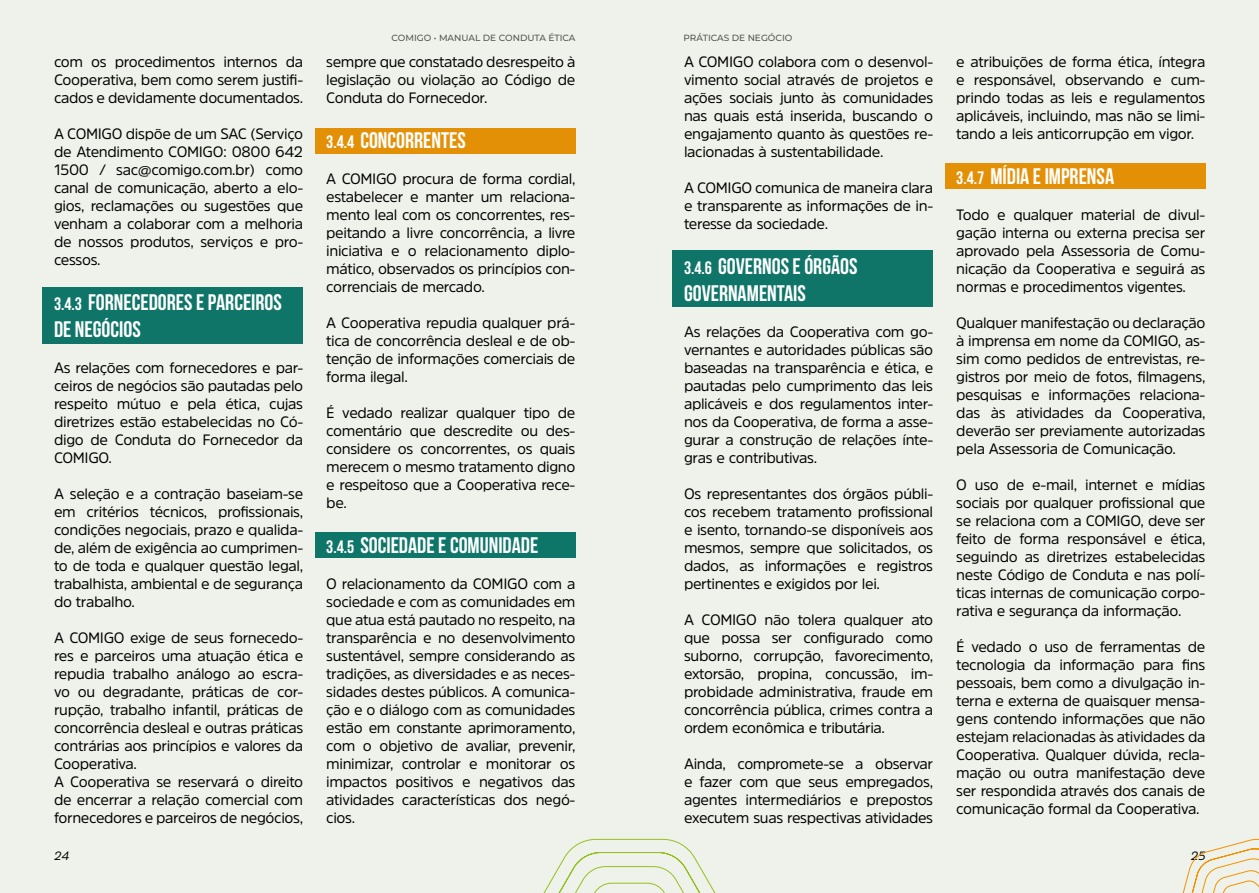
<style>
.page{position:relative;width:1259px;height:893px;background:#eff2ea}
.page>*{position:absolute;margin:0;border:0;box-sizing:border-box;transform-origin:0 0}
.t1{font:700 22.5px/27px "Bebas Neue";color:#fff}
.t2{font:15px/18px "Amsi Pro";letter-spacing:-.025em;color:#000;text-align:justify}
.t3{font:italic 12px "Amsi Pro";color:#000}
.t4{font:500 9px "Montserrat";color:#585856}
.s1{font-size:18px}
</style>
<div class="page">
<svg style="left:543px;top:839px;width:173px;height:54px"></svg>
<div style="left:43px;top:287px;width:260px;height:56px;background:#0f7568"></div>
<div style="left:315px;top:128px;width:260px;height:25px;background:#e49006"></div>
<div style="left:315px;top:532px;width:260px;height:26px;background:#0e7569"></div>
<div style="left:672px;top:251px;width:261px;height:56px;background:#0f7568"></div>
<div style="left:944px;top:163px;width:261px;height:25px;background:#e49006"></div>
<svg style="left:1182px;top:838px;width:77px;height:55px"></svg>
<p class="t2" style="left:54px;top:52px;width:251px">com os procedimentos internos da Cooperativa, bem como serem justifi&shy;cados e devidamente documentados.</p>
<p class="t2" style="left:54px;top:124px;width:251px">A COMIGO dispõe de um SAC (Serviço de Atendimento COMIGO: 0800 642<br>1500 / sac@comigo.com.br) como canal de comunicação, aberto a elo&shy;gios, reclamações ou sugestões que venham a colaborar com a melhoria de nossos produtos, serviços e pro&shy;cessos.</p>
<h1 class="t1" style="left:54px;top:288px;width:229px"><span class="s1">3.4.3</span> FORNECEDORES E PARCEIROS<br>DE NEGÓCIOS</h1>
<p class="t2" style="left:54px;top:358px;width:251px">As relações com fornecedores e par&shy;ceiros de negócios são pautadas pelo respeito mútuo e pela ética, cujas diretrizes estão estabelecidas no Có&shy;digo de Conduta do Fornecedor da COMIGO.</p>
<p class="t2" style="left:54px;top:484px;width:251px">A seleção e a contração baseiam-se em critérios técnicos, profissionais, condições negociais, prazo e qualida&shy;de, além de exigência ao cumprimen&shy;to de toda e qualquer questão legal, trabalhista, ambiental e de segurança do trabalho.</p>
<p class="t2" style="left:54px;top:628px;width:251px;text-align:left">A COMIGO exige de seus fornecedo&shy;res e parceiros uma atuação ética e repudia trabalho análogo ao escra&shy;vo ou degradante, práticas de cor&shy;rupção, trabalho infantil, práticas de concorrência desleal e outras práticas contrárias aos princípios e valores da Cooperativa.<br>A Cooperativa se reservará o direito de encerrar a relação comercial com fornecedores e parceiros de negócios,</p>
<p class="t4" style="left:391px;top:32px;width:185px">COMIGO • MANUAL DE CONDUTA ÉTICA</p>
<p class="t2" style="left:326px;top:52px;width:251px">sempre que constatado desrespeito à legislação ou violação ao Código de Conduta do Fornecedor.</p>
<h1 class="t1" style="left:326px;top:126px;width:141px"><span class="s1">3.4.4</span> CONCORRENTES</h1>
<p class="t2" style="left:326px;top:169px;width:251px">A COMIGO procura de forma cordial, estabelecer e manter um relaciona&shy;mento leal com os concorrentes, res&shy;peitando a livre concorrência, a livre iniciativa e o relacionamento diplo&shy;mático, observados os princípios con&shy;correnciais de mercado.</p>
<p class="t2" style="left:326px;top:313px;width:251px">A Cooperativa repudia qualquer prá&shy;tica de concorrência desleal e de ob&shy;tenção de informações comerciais de forma ilegal.</p>
<p class="t2" style="left:326px;top:403px;width:251px">É vedado realizar qualquer tipo de comentário que descredite ou des&shy;considere os concorrentes, os quais merecem o mesmo tratamento digno e respeitoso que a Cooperativa rece&shy;be.</p>
<h1 class="t1" style="left:326px;top:531px;width:214px"><span class="s1">3.4.5</span> SOCIEDADE E COMUNIDADE</h1>
<p class="t2" style="left:326px;top:574px;width:251px">O relacionamento da COMIGO com a sociedade e com as comunidades em que atua está pautado no respeito, na transparência e no desenvolvimento sustentável, sempre considerando as tradições, as diversidades e as neces&shy;sidades destes públicos. A comunica&shy;ção e o diálogo com as comunidades estão em constante aprimoramento, com o objetivo de avaliar, prevenir, minimizar, controlar e monitorar os impactos positivos e negativos das atividades características dos negó&shy;cios.</p>
<p class="t4" style="left:683px;top:32px;width:110px">PRÁTICAS DE NEGÓCIO</p>
<p class="t2" style="left:684px;top:52px;width:251px">A COMIGO colabora com o desenvol&shy;vimento social através de projetos e ações sociais junto às comunidades nas quais está inserida, buscando o engajamento quanto às questões re&shy;lacionadas à sustentabilidade.</p>
<p class="t2" style="left:684px;top:178px;width:251px">A COMIGO comunica de maneira clara e transparente as informações de in&shy;teresse da sociedade.</p>
<h1 class="t1" style="left:684px;top:252px;width:175px"><span class="s1">3.4.6</span> GOVERNOS E ÓRGÃOS<br>GOVERNAMENTAIS</h1>
<p class="t2" style="left:684px;top:322px;width:251px">As relações da Cooperativa com go&shy;vernantes e autoridades públicas são baseadas na transparência e ética, e pautadas pelo cumprimento das leis aplicáveis e dos regulamentos inter&shy;nos da Cooperativa, de forma a asse&shy;gurar a construção de relações ínte&shy;gras e contributivas.</p>
<p class="t2" style="left:684px;top:484px;width:251px">Os representantes dos órgãos públi&shy;cos recebem tratamento profissional e isento, tornando-se disponíveis aos mesmos, sempre que solicitados, os dados, as informações e registros pertinentes e exigidos por lei.</p>
<p class="t2" style="left:684px;top:610px;width:251px">A COMIGO não tolera qualquer ato que possa ser configurado como suborno, corrupção, favorecimento, extorsão, propina, concussão, im&shy;probidade administrativa, fraude em concorrência pública, crimes contra a ordem econômica e tributária.</p>
<p class="t2" style="left:684px;top:754px;width:251px">Ainda, compromete-se a observar e fazer com que seus empregados, agentes intermediários e prepostos executem suas respectivas atividades</p>
<p class="t2" style="left:956px;top:52px;width:251px">e atribuições de forma ética, íntegra e responsável, observando e cum&shy;prindo todas as leis e regulamentos aplicáveis, incluindo, mas não se limi&shy;tando a leis anticorrupção em vigor.</p>
<h1 class="t1" style="left:956px;top:162px;width:159px"><span class="s1">3.4.7</span> MÍDIA E IMPRENSA</h1>
<p class="t2" style="left:956px;top:205px;width:251px">Todo e qualquer material de divul&shy;gação interna ou externa precisa ser aprovado pela Assessoria de Comu&shy;nicação da Cooperativa e seguirá as normas e procedimentos vigentes.</p>
<p class="t2" style="left:956px;top:313px;width:251px">Qualquer manifestação ou declaração à imprensa em nome da COMIGO, as&shy;sim como pedidos de entrevistas, re&shy;gistros por meio de fotos, filmagens, pesquisas e informações relaciona&shy;das às atividades da Cooperativa, deverão ser previamente autorizadas pela Assessoria de Comunicação.</p>
<p class="t2" style="left:956px;top:475px;width:251px">O uso de e-mail, internet e mídias sociais por qualquer profissional que se relaciona com a COMIGO, deve ser feito de forma responsável e ética, seguindo as diretrizes estabelecidas neste Código de Conduta e nas polí&shy;ticas internas de comunicação corpo&shy;rativa e segurança da informação.</p>
<p class="t2" style="left:956px;top:637px;width:251px">É vedado o uso de ferramentas de tecnologia da informação para fins pessoais, bem como a divulgação in&shy;terna e externa de quaisquer mensa&shy;gens contendo informações que não estejam relacionadas às atividades da Cooperativa. Qualquer dúvida, recla&shy;mação ou outra manifestação deve ser respondida através dos canais de comunicação formal da Cooperativa.</p>
<p class="t3" style="left:54px;top:848px;width:17px">24</p>
<p class="t3" style="left:1191px;top:848px;width:16px">25</p>
</div>
